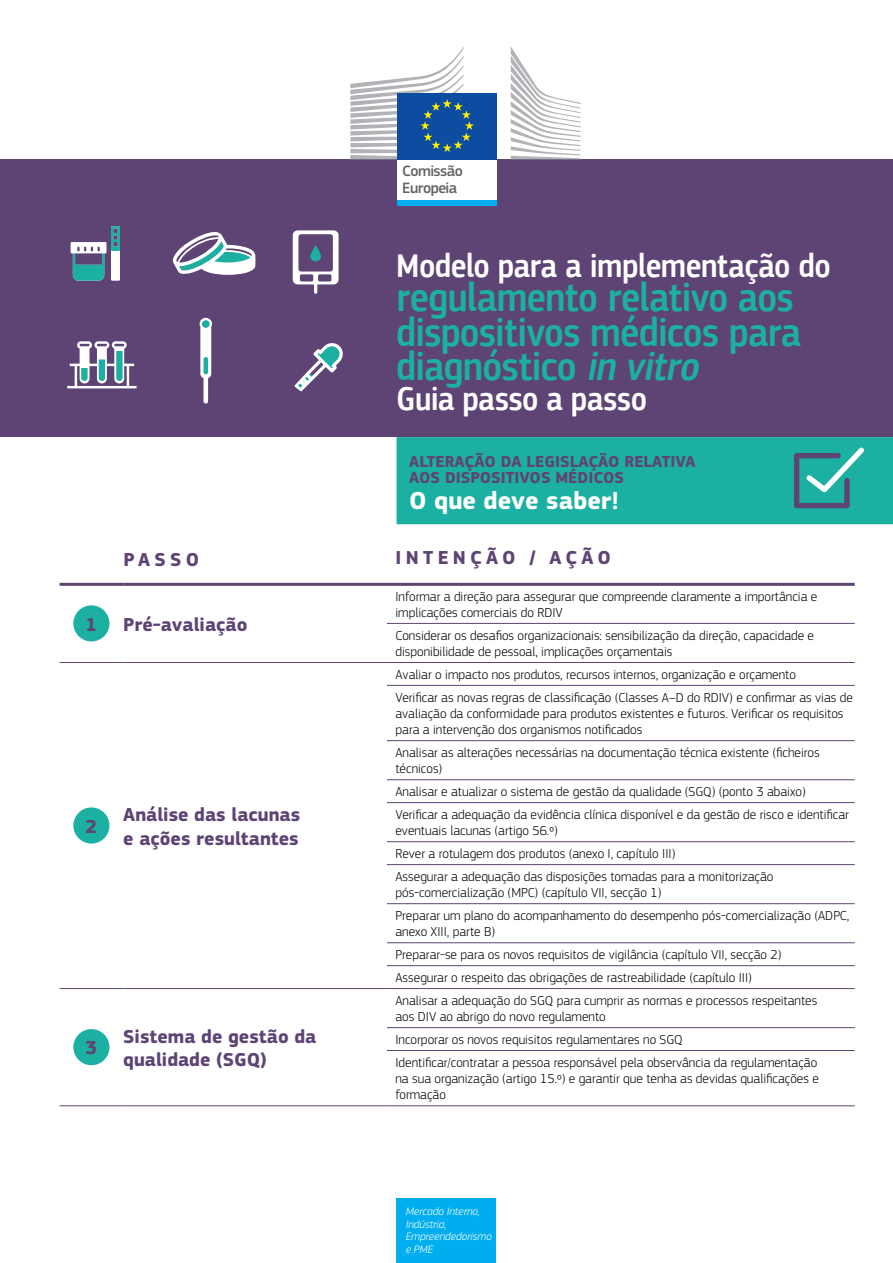
<style>
.page{position:relative;width:893px;height:1263px;background:#fff}
.page>*{position:absolute;margin:0;border:0;box-sizing:border-box;transform-origin:0 0}
.t1{font:500 42px/34.5px "EC Square Sans Cond Pro";color:#1bb0a2}
.t2{font:500 34.5px "EC Square Sans Cond Pro";color:#fff}
.t3{font:700 25.5px "EC Square Sans Pro";color:#fff}
.body{font:700 19.5px/23.4px "EC Square Sans Pro";color:#5e4474}
.body-2{font:700 19.5px "EC Square Sans Pro";letter-spacing:.22em;color:#5e4474}
.t4{font:700 16.5px/16.5px "EC Square Sans Pro";color:#5e4474}
.t5{font:500 15.6px/16.4px "EC Square Sans Pro";letter-spacing:-.035em;color:#636366}
.body-3{font:300 13.5px/16.2px "EC Square Sans Pro";color:#000}
.t6{font:italic 300 11.25px/12.8px "EC Square Sans Pro";color:#fff}
.s1{font-style:italic}
</style>
<div class="page">
<div style="left:396px;top:437px;width:497px;height:87px;background:#1bb0a2"></div>
<hr style="left:123px;top:1105px;width:264px;height:1px;background:#5e4474">
<hr style="left:60px;top:583px;width:63px;height:3px;background:#5e4474">
<hr style="left:123px;top:583px;width:264px;height:3px;background:#5e4474">
<hr style="left:387px;top:1105px;width:468px;height:1px;background:#5e4474">
<hr style="left:387px;top:583px;width:468px;height:3px;background:#5e4474">
<hr style="left:387px;top:623px;width:468px;height:1px;background:#5e4474">
<hr style="left:60px;top:662px;width:63px;height:1px;background:#5e4474">
<hr style="left:123px;top:662px;width:264px;height:1px;background:#5e4474">
<hr style="left:387px;top:662px;width:468px;height:1px;background:#5e4474">
<hr style="left:387px;top:685px;width:468px;height:1px;background:#5e4474">
<hr style="left:387px;top:740px;width:468px;height:1px;background:#5e4474">
<hr style="left:387px;top:779px;width:468px;height:1px;background:#5e4474">
<hr style="left:387px;top:802px;width:468px;height:1px;background:#5e4474">
<hr style="left:387px;top:841px;width:468px;height:1px;background:#5e4474">
<hr style="left:387px;top:864px;width:468px;height:1px;background:#5e4474">
<hr style="left:387px;top:903px;width:468px;height:1px;background:#5e4474">
<hr style="left:387px;top:942px;width:468px;height:1px;background:#5e4474">
<hr style="left:387px;top:965px;width:468px;height:1px;background:#5e4474">
<hr style="left:60px;top:988px;width:63px;height:1px;background:#5e4474">
<hr style="left:123px;top:988px;width:264px;height:1px;background:#5e4474">
<hr style="left:60px;top:1105px;width:63px;height:1px;background:#5e4474">
<hr style="left:387px;top:988px;width:468px;height:1px;background:#5e4474">
<hr style="left:387px;top:1027px;width:468px;height:1px;background:#5e4474">
<hr style="left:387px;top:1050px;width:468px;height:1px;background:#5e4474">
<div style="left:73px;top:605px;width:37px;height:37px;background:#1bb0a2;border-radius:50%"></div>
<div style="left:72px;top:604px;width:39px;height:39px;border:2px solid #fff;border-radius:50%"></div>
<div style="left:73px;top:807px;width:37px;height:37px;background:#1bb0a2;border-radius:50%"></div>
<div style="left:72px;top:806px;width:39px;height:39px;border:2px solid #fff;border-radius:50%"></div>
<div style="left:73px;top:1028px;width:37px;height:38px;background:#1bb0a2;border-radius:50%"></div>
<div style="left:72px;top:1027px;width:39px;height:40px;border:2px solid #fff;border-radius:50%"></div>
<div style="left:397px;top:1198px;width:99px;height:65px;background:#00aeef"></div>
<div style="left:0;top:159px;width:893px;height:278px;background:#5e4474"></div>
<svg style="left:292px;top:230px;width:47px;height:64px"></svg>
<svg style="left:71px;top:226px;width:49px;height:55px"></svg>
<svg style="left:173px;top:232px;width:83px;height:43px"></svg>
<svg style="left:200px;top:318px;width:12px;height:86px"></svg>
<div style="left:202px;top:320px;width:8px;height:8px;background:#1bb0a2;border-radius:50%"></div>
<svg style="left:67px;top:341px;width:70px;height:47px"></svg>
<svg style="left:295px;top:343px;width:48px;height:48px"></svg>
<div style="left:397px;top:157px;width:100px;height:44px;background:#fff"></div>
<div style="left:397px;top:93px;width:100px;height:66px;background:#0d4da1"></div>
<svg style="left:350px;top:47px;width:124px;height:112px"></svg>
<div style="left:397px;top:200px;width:100px;height:6px;background:#00aeef"></div>
<svg style="left:511px;top:47px;width:70px;height:112px"></svg>
<p class="t5" style="left:402px;top:163px;width:62px">Comissão<br>Europeia</p>
<p class="t2" style="left:396px;top:245px;width:435px">Modelo para a implementação do</p>
<p class="t1" style="left:396px;top:281px;width:406px">regulamento relativo aos dispositivos médicos para diagnóstico <span class="s1">in vitro</span></p>
<p class="t2" style="left:396px;top:379px;width:252px">Guia passo a passo</p>
<p class="t4" style="left:409px;top:453px;width:288px">ALTERAÇÃO DA LEGISLAÇÃO RELATIVA<br>AOS DISPOSITIVOS MÉDICOS</p>
<p class="t3" style="left:409px;top:485px;width:211px">O que deve saber!</p>
<p class="body" style="left:124px;top:548px;width:77px">PASSO</p>
<p class="body-2" style="left:396px;top:546px;width:217px">INTENÇÃO / AÇÃO</p>
<p class="body" style="left:86px;top:613px;width:13px">1</p>
<p class="body" style="left:123px;top:613px;width:126px">Pré-avaliação</p>
<p class="body" style="left:86px;top:815px;width:13px">2</p>
<p class="body" style="left:123px;top:804px;width:178px">Análise das lacunas e ações resultantes</p>
<p class="body" style="left:86px;top:1037px;width:13px">3</p>
<p class="body" style="left:123px;top:1025px;width:195px">Sistema de gestão da qualidade (SGQ)</p>
<p class="body-3" style="left:395px;top:588px;width:423px">Informar a direção para assegurar que compreende claramente a importância e implicações comerciais do RDIV</p>
<p class="body-3" style="left:395px;top:627px;width:420px">Considerar os desafios organizacionais: sensibilização da direção, capacidade e disponibilidade de pessoal, implicações orçamentais</p>
<p class="body-3" style="left:395px;top:666px;width:402px">Avaliar o impacto nos produtos, recursos internos, organização e orçamento</p>
<p class="body-3" style="left:395px;top:689px;width:459px">Verificar as novas regras de classificação (Classes A–D do RDIV) e confirmar as vias de avaliação da conformidade para produtos existentes e futuros. Verificar os requisitos para a intervenção dos organismos notificados</p>
<p class="body-3" style="left:395px;top:744px;width:426px">Analisar as alterações necessárias na documentação técnica existente (ficheiros técnicos)</p>
<p class="body-3" style="left:395px;top:784px;width:412px">Analisar e atualizar o sistema de gestão da qualidade (SGQ) (ponto 3 abaixo)</p>
<p class="body-3" style="left:395px;top:806px;width:455px">Verificar a adequação da evidência clínica disponível e da gestão de risco e identificar eventuais lacunas (artigo 56.º)</p>
<p class="body-3" style="left:395px;top:845px;width:281px">Rever a rotulagem dos produtos (anexo I, capítulo III)</p>
<p class="body-3" style="left:395px;top:868px;width:379px">Assegurar a adequação das disposições tomadas para a monitorização pós-comercialização (MPC) (capítulo VII, secção 1)</p>
<p class="body-3" style="left:395px;top:907px;width:455px">Preparar um plano do acompanhamento do desempenho pós-comercialização (ADPC, anexo XIII, parte B)</p>
<p class="body-3" style="left:395px;top:947px;width:387px">Preparar-se para os novos requisitos de vigilância (capítulo VII, secção 2)</p>
<p class="body-3" style="left:395px;top:969px;width:358px">Assegurar o respeito das obrigações de rastreabilidade (capítulo III)</p>
<p class="body-3" style="left:395px;top:992px;width:423px">Analisar a adequação do SGQ para cumprir as normas e processos respeitantes aos DIV ao abrigo do novo regulamento</p>
<p class="body-3" style="left:395px;top:1031px;width:289px">Incorporar os novos requisitos regulamentares no SGQ</p>
<p class="body-3" style="left:395px;top:1054px;width:425px;text-align:justify">Identificar/contratar a pessoa responsável pela observância da regulamentação na sua organização (artigo 15.º) e garantir que tenha as devidas qualificações e formação</p>
<p class="t6" style="left:406px;top:1205px;width:88px">Mercado Interno,<br>Indústria,<br>Empreendedorismo e PME</p>
</div>
